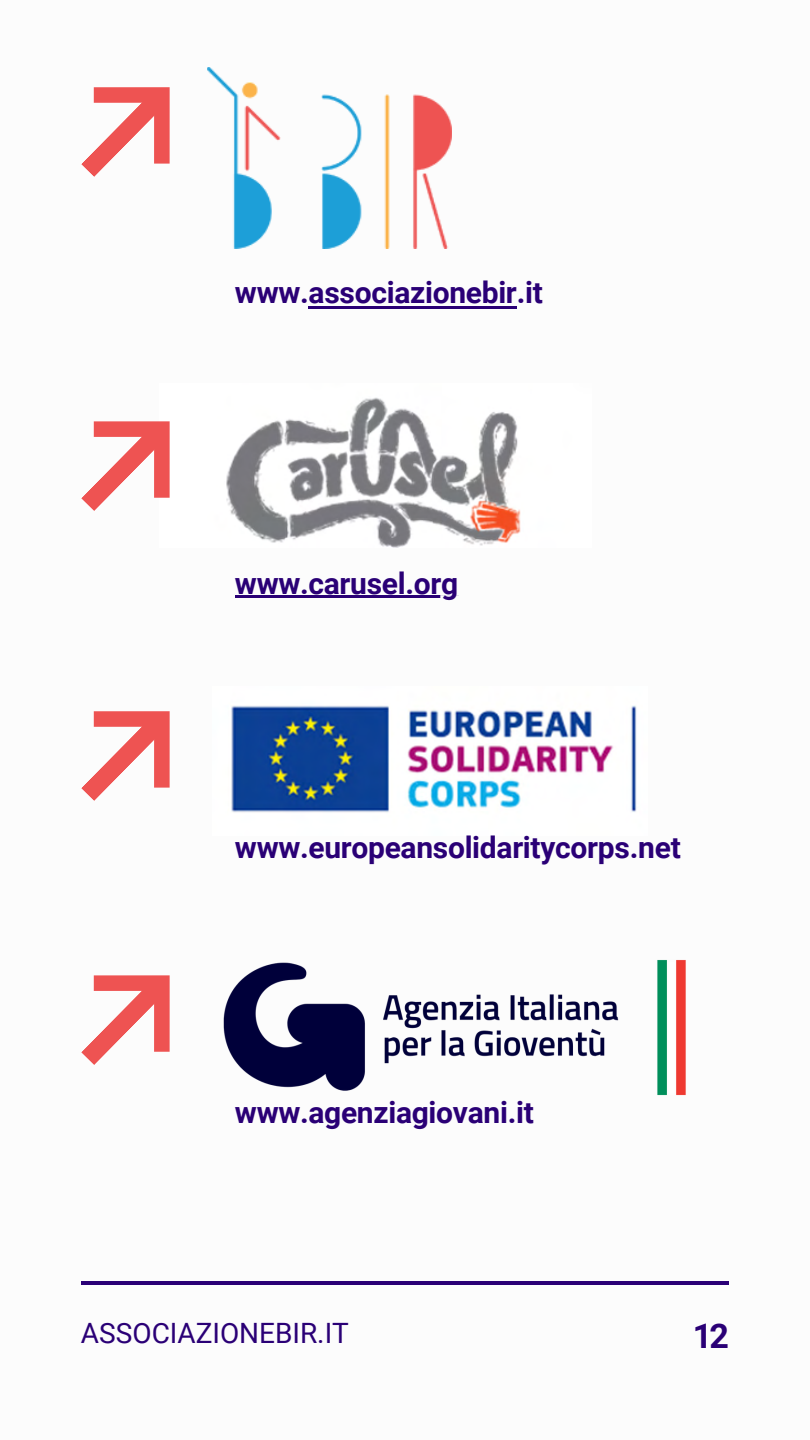
<style>
.page{position:relative;width:810px;height:1440px;background:#fff}
.page>*{position:absolute;margin:0;border:0;box-sizing:border-box;transform-origin:0 0}
.t1{font:700 34px "Roboto";color:#2a0076}
.t2{font:700 30px "Roboto";letter-spacing:-.01em;color:#2a0076}
.t3{font:28px "Roboto";color:#2a0076}
</style>
<div class="page">
<hr style="left:81px;top:1281px;width:648px;height:3px;background:#2a0076">
<svg style="left:81px;top:67px;width:127px;height:110px"></svg>
<img style="left:226px;top:397px;width:295px;height:150px">
<svg style="left:81px;top:421px;width:89px;height:90px"></svg>
<svg style="left:81px;top:711px;width:89px;height:90px"></svg>
<svg style="left:81px;top:975px;width:89px;height:90px"></svg>
<img style="left:208px;top:68px;width:244px;height:180px">
<img style="left:231px;top:705px;width:406px;height:108px">
<img style="left:223px;top:959px;width:463px;height:137px">
<hr style="left:235px;top:595px;width:223px;height:3px;background:#2a0076">
<hr style="left:309px;top:306px;width:208px;height:3px;background:#2a0076">
<p class="t2" style="left:235px;top:276px;width:309px">www.associazionebir.it</p>
<p class="t2" style="left:235px;top:566px;width:225px">www.carusel.org</p>
<p class="t2" style="left:235px;top:831px;width:447px">www.europeansolidaritycorps.net</p>
<p class="t2" style="left:235px;top:1095px;width:300px">www.agenziagiovani.it</p>
<p class="t3" style="left:81px;top:1317px;width:269px">ASSOCIAZIONEBIR.IT</p>
<p class="t1" style="left:693px;top:1316px;width:38px">12</p>
</div>
